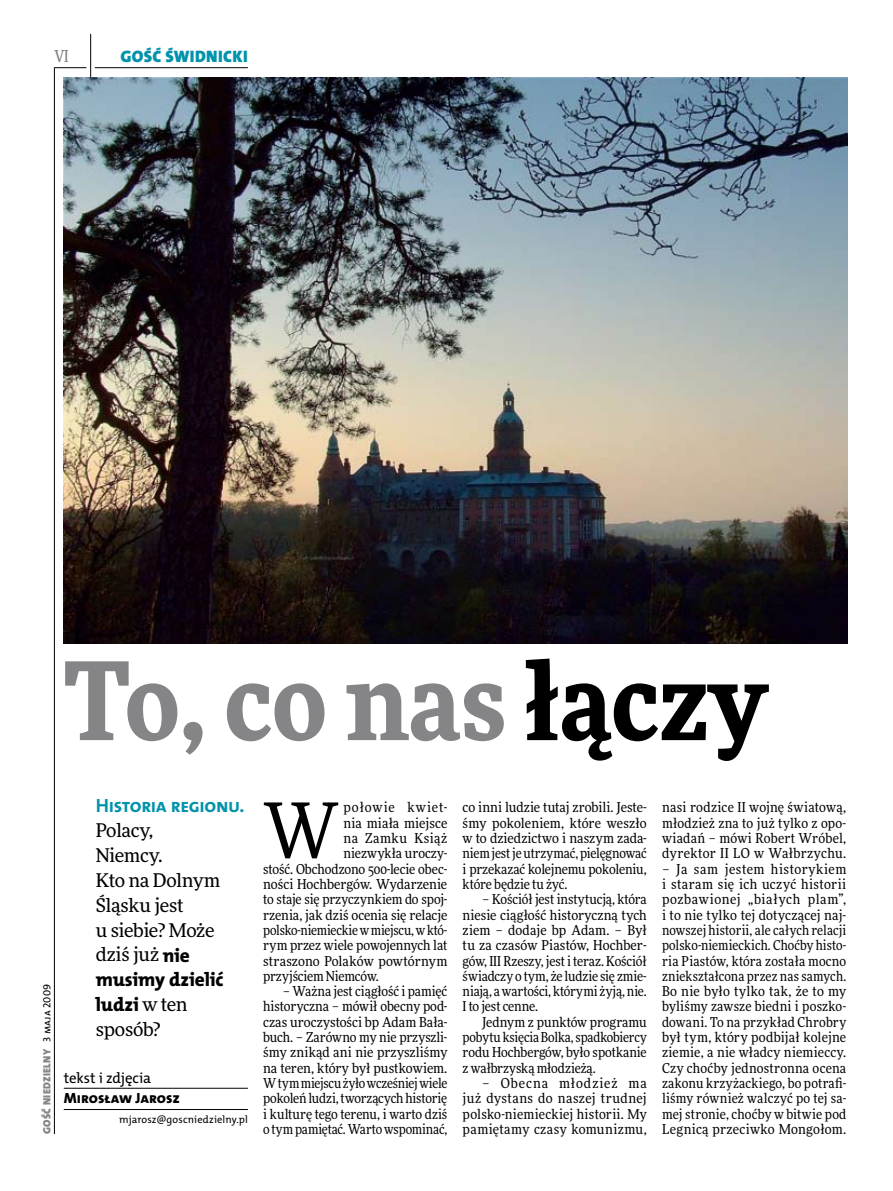
<style>
.page{position:relative;width:893px;height:1191px;background:#fff}
.page>*{position:absolute;margin:0;border:0;box-sizing:border-box;transform-origin:0 0}
.t1{font:900 108px "Freeday Narrow";color:#858486}
.t2{font:76.95px "Freeday Narrow News";color:#000}
.t3{font:19.35px/24.9px "The Mix HP8 Ex Bld";letter-spacing:.015em;color:#000}
.t4{font:19.35px "The Mix HP7 Bld";letter-spacing:-.02em;color:#0093aa}
.t5{font:18.9px/24.9px "Freeday News";letter-spacing:-.02em;color:#000}
.t6{font:16.65px "The Mix HP9 Blk";letter-spacing:.02em;color:#0093aa}
.t7{font:500 16.5px "Freeday Narrow";color:#858486;scale:.9 1}
.t8{font:14.85px "The Mix HP8 Ex Bld";color:#000}
.t9{font:14.85px "The Mix HP5 Plain";letter-spacing:-.015em;color:#000}
.t10{font:13.65px/15.3px "Freeday Narrow News";color:#000;text-align:justify}
.t11{font:13.65px "Freeday Narrow News";letter-spacing:.065em;color:#000}
.t12{font:13.65px "Freeday Narrow News";letter-spacing:.035em;color:#000}
.t13{font:10.5px "The Mix HP5 Plain";letter-spacing:.005em;color:#000}
.t14{font:10.5px "The Mix HP9 Blk";letter-spacing:.025em;color:#858486}
.s1{font-family:"The Mix HP5 Plain";color:#000}
.s2{color:#000}
.s3{font-family:"The Mix HP8 Ex Bld";font-size:19.35px}
.s4{font-family:"Freeday News";font-size:18.9px}
</style>
<div class="page">
<hr style="left:54px;top:67px;width:1px;height:1067px;background:#000">
<hr style="left:90px;top:34px;width:1px;height:43px;background:#000">
<hr style="left:54px;top:67px;width:32px;height:1px;background:#000">
<hr style="left:95px;top:67px;width:153px;height:1px;background:#000">
<img style="left:64px;top:77px;width:783px;height:567px">
<hr style="left:64px;top:1088px;width:184px;height:1px;background:#000">
<hr style="left:64px;top:1109px;width:184px;height:1px;background:#000">
<p class="t7" style="left:54px;top:46px;width:17px">VI</p>
<p class="t6" style="left:120px;top:46px;width:129px">GOŚĆ ŚWIDNICKI</p>
<p class="t14" style="left:40px;top:1134px;width:152px;rotate:-90deg">GOŚĆ NIEDZIELNY <span class="s1">3 maja 2009</span></p>
<h1 class="t1" style="left:64px;top:630px;width:705px">To, co nas <span class="s2">łączy</span></h1>
<h3 class="t4" style="left:96px;top:793px;width:150px">Historia regionu.</h3>
<h3 class="t5" style="left:96px;top:817px;width:126px">Polacy,<br>Niemcy.<br>Kto na Dolnym<br>Śląsku jest<br>u siebie? Może dziś już <span class="s3">nie</span></h3>
<h3 class="t3" style="left:96px;top:967px;width:129px">musimy dzielić ludzi <span class="s4">w ten</span></h3>
<h3 class="t5" style="left:96px;top:1016px;width:66px">sposób?</h3>
<p class="t9" style="left:64px;top:1068px;width:89px">tekst i zdjęcia</p>
<p class="t8" style="left:64px;top:1088px;width:118px">Mirosław Jarosz</p>
<p class="t13" style="left:119px;top:1112px;width:130px">mjarosz@goscniedzielny.pl</p>
<h2 class="t2" style="left:263px;top:783px;width:77px">W</h2>
<p class="t11" style="left:344px;top:799px;width:105px">połowie kwiet-</p>
<p class="t10" style="left:463px;top:799px;width:186px">co inni ludzie tutaj zrobili. Jeste&shy;śmy pokoleniem, które weszło w to dziedzictwo i naszym zada&shy;niem jestje utrzymać, pielęgnować i przekazać kolejnemu pokoleniu, które będzie tu żyć.</p>
<p class="t10" style="left:463px;top:891px;width:186px;text-indent:20px">– Kościół jest instytucją, która niesie ciągłość historyczną tych ziem – dodaje bp Adam. – Był tu za czasów Piastów, Hochber&shy;gów, III Rzeszy, jest i teraz. Kościół świadczy o tym, że ludzie się zmie&shy;niają, awartości, którymi żyją, nie.<br>I to jest cenne.</p>
<p class="t10" style="left:463px;top:1014px;width:186px;text-indent:20px">Jednym z punktów programu pobytu księcia Bolka, spadkobiercy rodu Hochbergów, było spotkanie z wałbrzyską młodzieżą.</p>
<p class="t10" style="left:463px;top:1075px;width:186px;text-indent:20px">– Obecna młodzież ma już dystans do naszej trudnej polsko-niemieckiej historii. My pamiętamy czasy komunizmu,</p>
<p class="t10" style="left:662px;top:799px;width:186px">nasi rodzice II wojnę światową, młodzież zna to już tylko z opo&shy;wiadań – mówi Robert Wróbel, dyrektor II LO w Wałbrzychu.</p>
<p class="t10" style="left:662px;top:861px;width:186px">– Ja sam jestem historykiem i staram się ich uczyć historii pozbawionej „białych plam”, i to nie tylko tej dotyczącej naj&shy;nowszej historii, ale całych relacji polsko-niemieckich. Choćby histo&shy;ria Piastów, która została mocno zniekształcona przez nas samych.<br>Bo nie było tylko tak, że to my byliśmy zawsze biedni i poszko&shy;dowani. To na przykład Chrobry był tym, który podbijał kolejne ziemie, a nie władcy niemieccy.<br>Czy choćby jednostronna ocena zakonu krzyżackiego, bo potrafi&shy;liśmy również walczyć po tej sa&shy;mej stronie, choćby w bitwie pod Legnicą przeciwko Mongołom.</p>
<p class="t10" style="left:344px;top:815px;width:105px">nia miała miejsce</p>
<p class="t12" style="left:344px;top:829px;width:105px">na Zamku Książ</p>
<p class="t10" style="left:344px;top:845px;width:105px">niezwykła uroczy-</p>
<p class="t10" style="left:263px;top:861px;width:186px">stość. Obchodzono 500-lecie obec-</p>
<p class="t10" style="left:263px;top:876px;width:186px">ności Hochbergów. Wydarzenie</p>
<p class="t10" style="left:263px;top:891px;width:186px">to staje się przyczynkiem do spoj-</p>
<p class="t10" style="left:263px;top:907px;width:186px">rzenia, jak dziś ocenia się relacje</p>
<p class="t10" style="left:263px;top:922px;width:186px">polsko-niemieckie wmiejscu, wktó-</p>
<p class="t10" style="left:263px;top:937px;width:186px">rym przez wiele powojennych lat</p>
<p class="t10" style="left:263px;top:953px;width:186px">straszono Polaków powtórnym</p>
<p class="t10" style="left:263px;top:968px;width:117px">przyjściem Niemców.</p>
<p class="t10" style="left:263px;top:983px;width:186px;text-indent:20px">– Ważna jest ciągłość i pamięć historyczna – mówił obecny pod&shy;czas uroczystości bp Adam Bała&shy;buch. – Zarówno my nie przyszli&shy;śmy znikąd ani nie przyszliśmy na teren, który był pustkowiem.<br>Wtym miejscu żyło wcześniej wiele pokoleń ludzi, tworzących historię i kulturę tego terenu, i warto dziś o tym pamiętać. Warto wspominać,</p>
</div>
